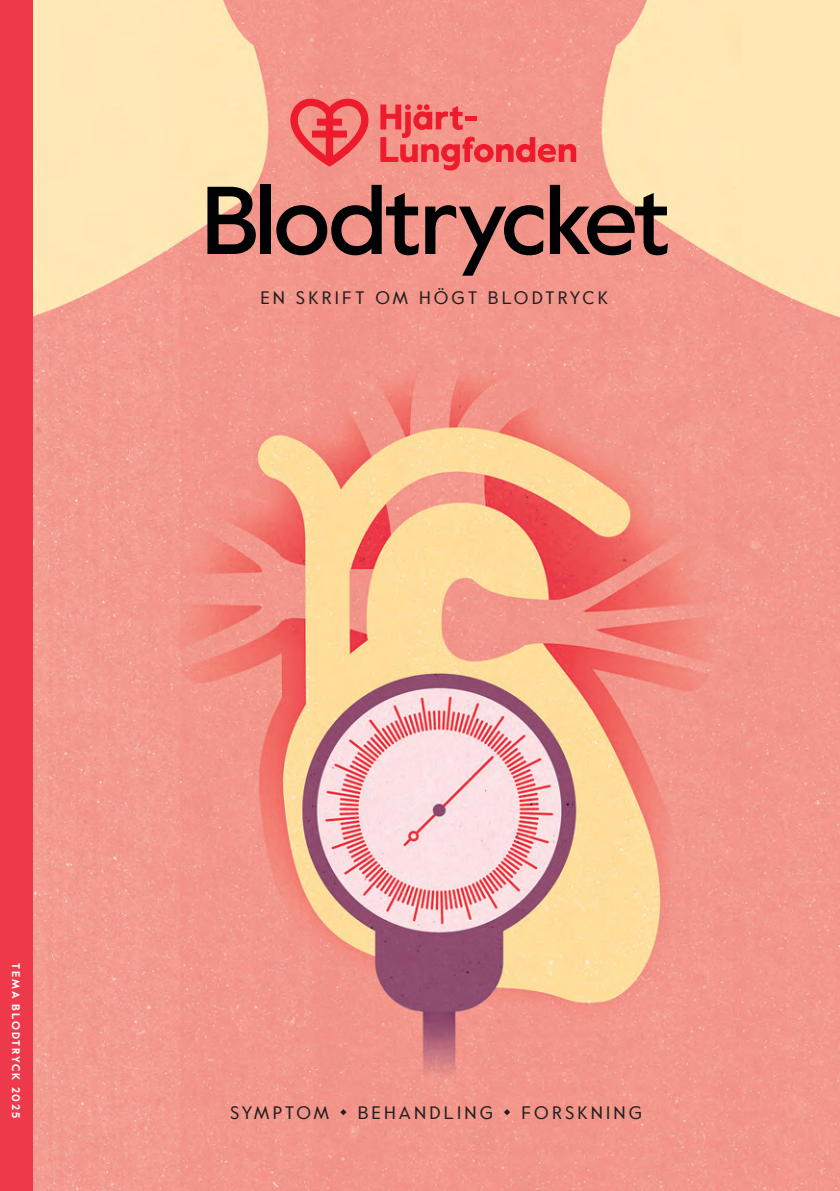
<style>
.page{position:relative;width:840px;height:1191px;background:#fff}
.page>*{position:absolute;margin:0;border:0;box-sizing:border-box;transform-origin:0 0}
.t1{font:500 96px "Value";letter-spacing:-.04em;color:#000103}
.t2{font:18px "Value";letter-spacing:.175em;color:#231f20}
.t3{font:18px "Value";letter-spacing:.14em;color:#231f20}
.t4{font:700 11px "Value";letter-spacing:.175em;color:#fff}
</style>
<div class="page">
<img style="left:32px;top:0;width:807px;height:1191px">
<div style="left:0;top:0;width:32px;height:1191px;background:#ee394b"></div>
<svg style="left:340px;top:1109px;width:6px;height:6px"></svg>
<svg style="left:503px;top:1109px;width:6px;height:6px"></svg>
<svg style="left:290px;top:99px;width:81px;height:68px;background:#f06464"></svg>
<svg style="left:380px;top:104px;width:196px;height:66px;background:#f17470"></svg>
<p class="t1" style="left:201px;top:154px;width:471px">Blodtrycket</p>
<p class="t2" style="left:260px;top:285px;width:349px">EN SKRIFT OM HÖGT BLODTRYCK</p>
<p class="t4" style="left:24px;top:963px;width:156px;rotate:90deg">TEMA BLODTRYCK 2025</p>
<p class="t3" style="left:230px;top:1099px;width:101px">SYMPTOM</p>
<p class="t2" style="left:357px;top:1099px;width:136px">BEHANDLING</p>
<p class="t2" style="left:521px;top:1099px;width:122px">FORSKNING</p>
</div>
